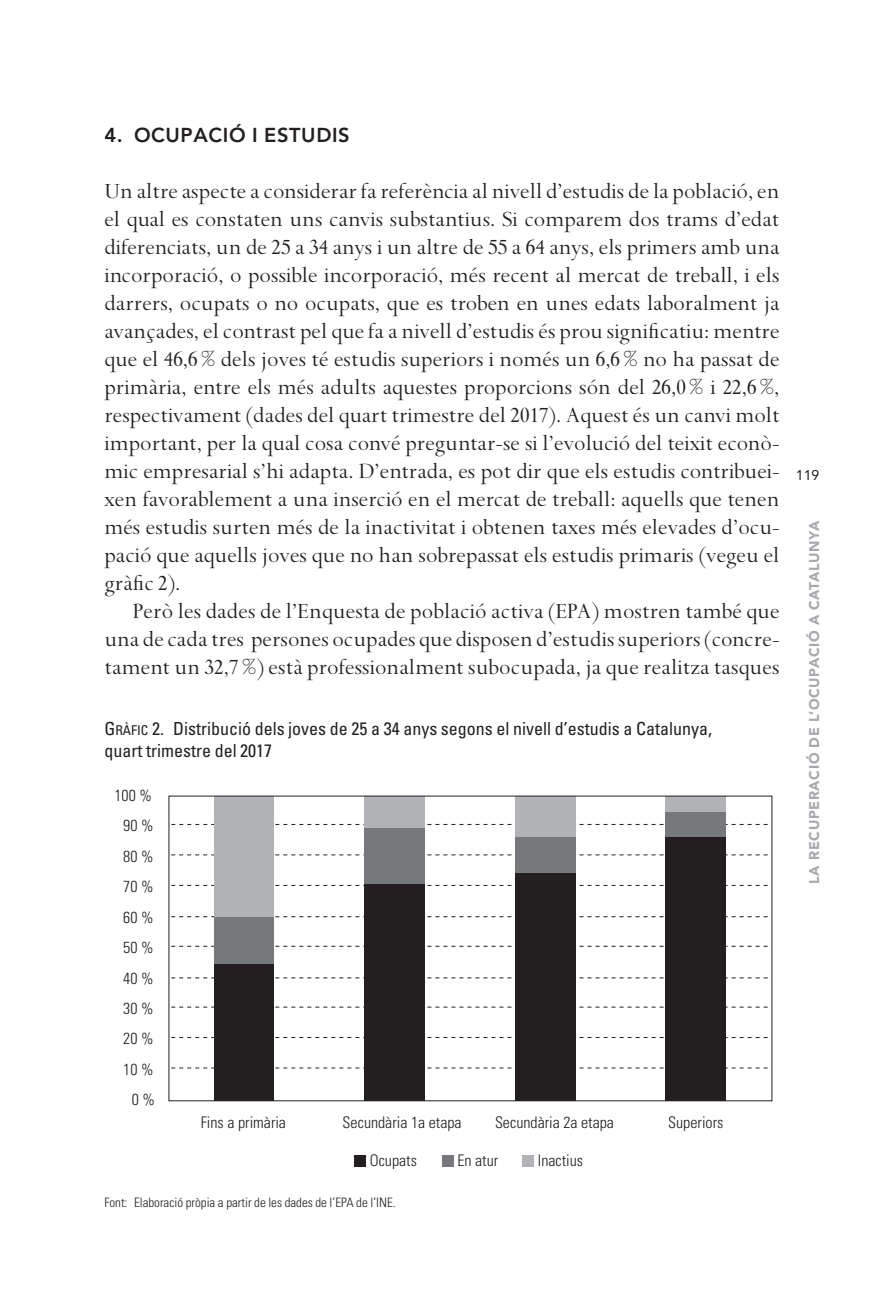
<style>
.page{position:relative;width:884px;height:1309px;background:#fff}
.page>*{position:absolute;margin:0;border:0;box-sizing:border-box;transform-origin:0 0}
.t1{font:24px/28px "Spectrum";color:#231f20;text-align:justify}
._02_1__ENTRE_TEXT__S{font:800 20px "Avenir";letter-spacing:.03em;color:#231f20}
._10_TIT__TABLA_GRAFI{font:condensed 18px/22px "Univers";color:#231f20}
.t2{font:300 condensed 16px "Univers LT Std";color:#231f20}
.t3{font:900 14px "Avenir";letter-spacing:.05em;color:#a8a9ad}
.t4{font:14px "Avenir";color:#231f20}
._13_pie_tabla_Fuente{font:300 condensed 13px "Univers";color:#231f20}
.s1{font-style:inherit}
.s2{font-size:13.6px}
.s3{font-family:"Univers LT Std"}
</style>
<div class="page">
<svg style="left:171px;top:824px;width:597px;height:1px"></svg>
<svg style="left:171px;top:854px;width:597px;height:1px"></svg>
<svg style="left:171px;top:885px;width:597px;height:1px"></svg>
<svg style="left:171px;top:916px;width:597px;height:1px"></svg>
<svg style="left:171px;top:945px;width:597px;height:1px"></svg>
<svg style="left:171px;top:977px;width:597px;height:1px"></svg>
<svg style="left:171px;top:1006px;width:597px;height:1px"></svg>
<svg style="left:171px;top:1037px;width:597px;height:1px"></svg>
<svg style="left:171px;top:1067px;width:597px;height:1px"></svg>
<div style="left:214px;top:963px;width:60px;height:137px;background:#231f20"></div>
<div style="left:364px;top:883px;width:60px;height:217px;background:#231f20"></div>
<div style="left:515px;top:873px;width:60px;height:227px;background:#231f20"></div>
<div style="left:665px;top:837px;width:60px;height:263px;background:#231f20"></div>
<div style="left:214px;top:916px;width:60px;height:47px;background:#76787b"></div>
<div style="left:364px;top:828px;width:60px;height:55px;background:#76787b"></div>
<div style="left:515px;top:837px;width:60px;height:36px;background:#76787b"></div>
<div style="left:665px;top:811px;width:60px;height:26px;background:#76787b"></div>
<div style="left:214px;top:796px;width:60px;height:120px;background:#b2b3b7"></div>
<div style="left:364px;top:796px;width:60px;height:32px;background:#b2b3b7"></div>
<div style="left:515px;top:796px;width:60px;height:41px;background:#b2b3b7"></div>
<div style="left:665px;top:796px;width:60px;height:15px;background:#b2b3b7"></div>
<div style="left:354px;top:1155px;width:12px;height:11px;background:#231f20"></div>
<div style="left:442px;top:1155px;width:11px;height:11px;background:#76787b"></div>
<div style="left:522px;top:1155px;width:11px;height:11px;background:#b2b3b7"></div>
<p class="_02_1__ENTRE_TEXT__S" style="left:104px;top:123px;width:247px">4. OCUPACIÓ I ESTUDIS</p>
<p class="t1" style="left:104px;top:178px;width:676px">Un altre aspecte a considerar fa referència al nivell d’estudis de la població, en el qual es constaten uns canvis substantius. Si comparem dos trams d’edat diferenciats, un de 25 a 34 anys i un altre de 55 a 64 anys, els primers amb una incorporació, o possible incorporació, més recent al mercat de treball, i els darrers, ocupats o no ocupats, que es troben en unes edats laboralment ja avançades, el contrast pel que fa a nivell d’estudis és prou significatiu: mentre que el 46,6% dels joves té estudis superiors i només un 6,6% no ha passat de primària, entre els més adults aquestes proporcions són del 26,0% i 22,6%, respectivament (dades del quart trimestre del 2017). Aquest és un canvi molt important, per la qual cosa convé preguntar-se si l’evolució del teixit econò&shy;mic empresarial s’hi adapta. D’entrada, es pot dir que els estudis contribuei&shy;xen favorablement a una inserció en el mercat de treball: aquells que tenen més estudis surten més de la inactivitat i obtenen taxes més elevades d’ocu&shy;pació que aquells joves que no han sobrepassat els estudis primaris (vegeu el gràfic 2).</p>
<p class="t1" style="left:104px;top:598px;width:676px;text-indent:28px">Però les dades de l’Enquesta de població activa (EPA) mostren també que una de cada tres persones ocupades que disposen d’estudis superiors (concre&shy;tament un 32,7%) està professionalment subocupada, ja que realitza tasques</p>
<p class="_10_TIT__TABLA_GRAFI" style="left:104px;top:717px;width:609px"><span class="s1">G</span><span class="s2">ràfic</span> 2. Distribució dels joves de 25 a 34 anys segons el nivell d’estudis a Catalunya, quart trimestre del 2017</p>
<p class="t2" style="left:114px;top:785px;width:39px">100 %</p>
<p class="t2" style="left:123px;top:816px;width:32px">90 %</p>
<p class="t2" style="left:123px;top:846px;width:32px">80 %</p>
<p class="t2" style="left:123px;top:877px;width:32px">70 %</p>
<p class="t2" style="left:123px;top:907px;width:32px">60 %</p>
<p class="t2" style="left:123px;top:938px;width:32px">50 %</p>
<p class="t2" style="left:123px;top:968px;width:32px">40 %</p>
<p class="t2" style="left:123px;top:998px;width:32px">30 %</p>
<p class="t2" style="left:123px;top:1029px;width:32px">20 %</p>
<p class="t2" style="left:123px;top:1059px;width:32px">10 %</p>
<p class="t2" style="left:132px;top:1090px;width:25px">0 %</p>
<p class="t2" style="left:201px;top:1112px;width:87px">Fins a primària</p>
<p class="t2" style="left:342px;top:1112px;width:120px">Secundària 1a etapa</p>
<p class="t2" style="left:495px;top:1112px;width:120px">Secundària 2a etapa</p>
<p class="t2" style="left:668px;top:1112px;width:57px">Superiors</p>
<p class="t2" style="left:370px;top:1150px;width:49px">Ocupats</p>
<p class="t2" style="left:457px;top:1150px;width:42px">En atur</p>
<p class="t2" style="left:537px;top:1150px;width:47px">Inactius</p>
<p class="_13_pie_tabla_Fuente" style="left:104px;top:1195px;width:293px"><span class="s3">F</span><span class="s3">ont</span><span class="s3">:</span> Elaboració pròpia a partir de les dades de l’EPA de l’INE.</p>
<p class="t4" style="left:795px;top:467px;width:25px">119</p>
<p class="t3" style="left:805px;top:884px;width:364px;rotate:-90deg">LA RECUPERACIÓ DE L’OCUPACIÓ A CATALUNYA</p>
</div>
